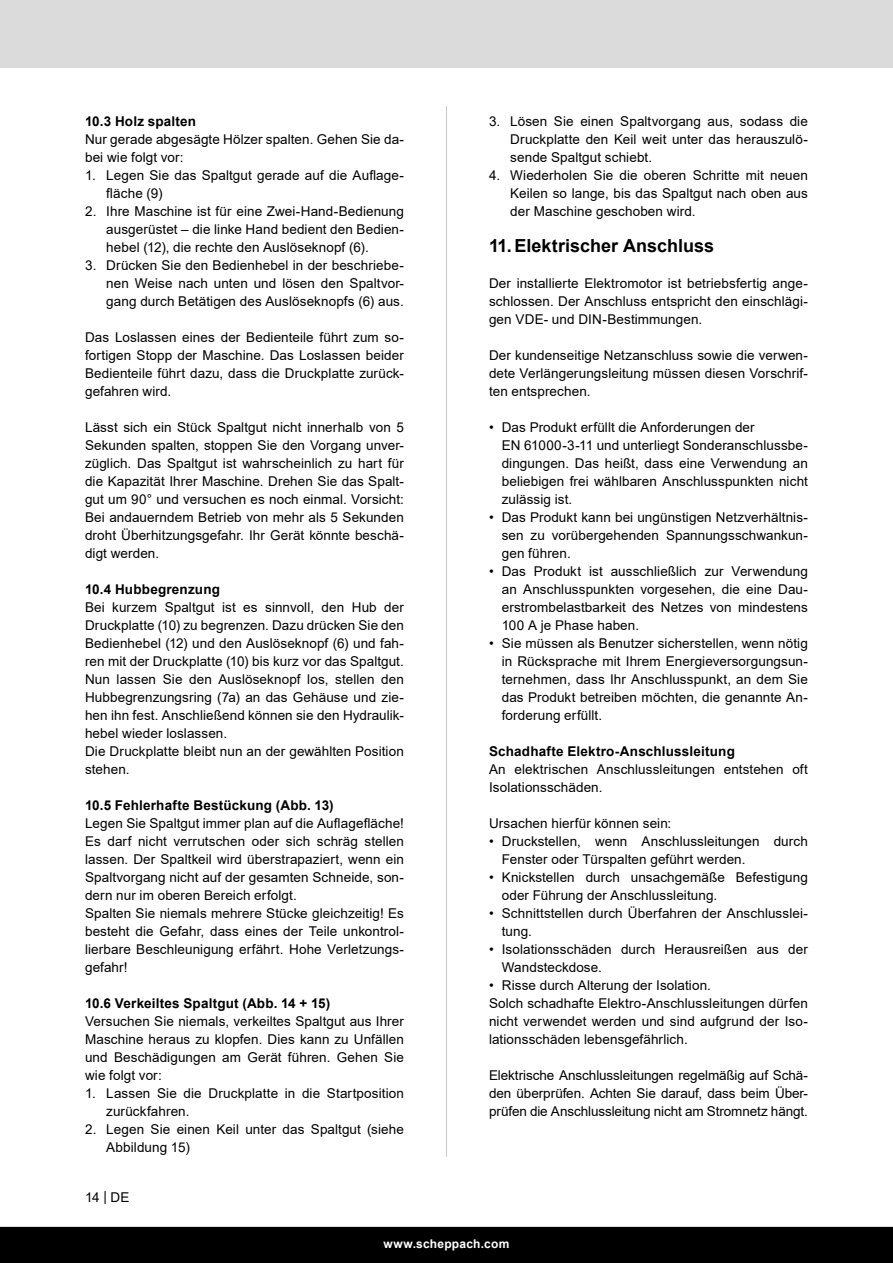
<style>
.page{position:relative;width:893px;height:1263px;background:#fff}
.page>*{position:absolute;margin:0;border:0;box-sizing:border-box;transform-origin:0 0}
.t1{font:700 18px "Arial";color:#000}
.Grundtext{font:13.5px/18px "Arial";letter-spacing:.005em;color:#000;text-align:justify}
.Basiseinstellung{font:13.5px/18px "Arial";letter-spacing:.005em;color:#000;text-align:justify}
.Aufzählung_Punkt{font:13.5px/18px "Arial";letter-spacing:.005em;color:#000;text-align:justify}
.Headline_klein{font:700 13.5px "Arial";letter-spacing:.01em;color:#000}
.Grundtext_fett{font:13.5px/18px "Arial";letter-spacing:.005em;color:#000}
.Basiseinstellung-2{font:700 13.5px "Arial";letter-spacing:.015em;color:#000}
.Grundtext_fett-2{font:700 13.5px "Arial";letter-spacing:.01em;color:#000}
.Grundtext-2{font:700 13.5px "Arial";letter-spacing:.01em;color:#000}
.t2{font:700 12px "Arial";letter-spacing:.02em;color:#fff}
</style>
<div class="page">
<div style="left:0;top:0;width:893px;height:67px;background:#dbdbdb"></div>
<div style="left:0;top:1227px;width:893px;height:36px;background:#000"></div>
<hr style="left:446px;top:106px;width:1px;height:1051px;background:#c7c7c7">
<p class="Grundtext-2" style="left:85px;top:112px;width:113px">10.3 Holz spalten</p>
<p class="Grundtext_fett" style="left:85px;top:130px;width:320px">Nur gerade abgesägte Hölzer spalten. Gehen Sie da&shy;bei wie folgt vor:</p>
<p class="Grundtext" style="left:106px;top:166px;width:299px;text-indent:-21px">1. Legen Sie das Spaltgut gerade auf die Auflage&shy;fläche (9)</p>
<p class="Grundtext" style="left:106px;top:202px;width:299px;text-indent:-21px">2. Ihre Maschine ist für eine Zwei-Hand-Bedienung ausgerüstet – die linke Hand bedient den Bedien&shy;hebel (12), die rechte den Auslöseknopf (6).</p>
<p class="Grundtext" style="left:106px;top:256px;width:299px;text-indent:-21px">3. Drücken Sie den Bedienhebel in der beschriebe&shy;nen Weise nach unten und lösen den Spaltvor&shy;gang durch Betätigen des Auslöseknopfs (6) aus.</p>
<p class="Grundtext" style="left:85px;top:328px;width:320px">Das Loslassen eines der Bedienteile führt zum so&shy;fortigen Stopp der Maschine. Das Loslassen beider Bedienteile führt dazu, dass die Druckplatte zurück&shy;gefahren wird.</p>
<p class="Grundtext" style="left:85px;top:418px;width:320px">Lässt sich ein Stück Spaltgut nicht innerhalb von 5<br>Sekunden spalten, stoppen Sie den Vorgang unver&shy;züglich. Das Spaltgut ist wahrscheinlich zu hart für die Kapazität Ihrer Maschine. Drehen Sie das Spalt&shy;gut um 90° und versuchen es noch einmal. Vorsicht:<br>Bei andauerndem Betrieb von mehr als 5 Sekunden droht Überhitzungsgefahr. Ihr Gerät könnte beschä&shy;digt werden.</p>
<p class="Grundtext_fett-2" style="left:85px;top:580px;width:136px">10.4 Hubbegrenzung</p>
<p class="Grundtext" style="left:85px;top:598px;width:320px">Bei kurzem Spaltgut ist es sinnvoll, den Hub der Druckplatte (10) zu begrenzen. Dazu drücken Sie den Bedienhebel (12) und den Auslöseknopf (6) und fah&shy;ren mit der Druckplatte (10) bis kurz vor das Spaltgut.</p>
<p class="Grundtext" style="left:85px;top:670px;width:320px">Nun lassen Sie den Auslöseknopf los, stellen den Hubbegrenzungsring (7a) an das Gehäuse und zie&shy;hen ihn fest. Anschließend können sie den Hydraulik&shy;hebel wieder loslassen.</p>
<p class="Grundtext" style="left:85px;top:742px;width:320px">Die Druckplatte bleibt nun an der gewählten Position stehen.</p>
<p class="Headline_klein" style="left:85px;top:796px;width:250px">10.5 Fehlerhafte Bestückung (Abb. 13)</p>
<p class="Grundtext" style="left:85px;top:814px;width:320px">Legen Sie Spaltgut immer plan auf die Auflagefläche!<br>Es darf nicht verrutschen oder sich schräg stellen lassen. Der Spaltkeil wird überstrapaziert, wenn ein Spaltvorgang nicht auf der gesamten Schneide, son&shy;dern nur im oberen Bereich erfolgt.</p>
<p class="Grundtext" style="left:85px;top:904px;width:320px">Spalten Sie niemals mehrere Stücke gleichzeitig! Es besteht die Gefahr, dass eines der Teile unkontrol&shy;lierbare Beschleunigung erfährt. Hohe Verletzungs&shy;gefahr!</p>
<p class="Headline_klein" style="left:85px;top:994px;width:247px">10.6 Verkeiltes Spaltgut (Abb. 14 + 15)</p>
<p class="Grundtext" style="left:85px;top:1012px;width:320px">Versuchen Sie niemals, verkeiltes Spaltgut aus Ihrer Maschine heraus zu klopfen. Dies kann zu Unfällen und Beschädigungen am Gerät führen. Gehen Sie wie folgt vor:</p>
<p class="Grundtext" style="left:106px;top:1084px;width:299px;text-indent:-21px">1. Lassen Sie die Druckplatte in die Startposition zurückfahren.</p>
<p class="Grundtext" style="left:106px;top:1120px;width:299px;text-indent:-21px">2. Legen Sie einen Keil unter das Spaltgut (siehe<br>Abbildung 15)</p>
<p class="Grundtext" style="left:85px;top:1188px;width:46px">14 | DE</p>
<p class="Grundtext" style="left:510px;top:112px;width:299px;text-indent:-21px">3. Lösen Sie einen Spaltvorgang aus, sodass die Druckplatte den Keil weit unter das herauszulö&shy;sende Spaltgut schiebt.</p>
<p class="Grundtext" style="left:510px;top:166px;width:299px;text-indent:-21px">4. Wiederholen Sie die oberen Schritte mit neuen Keilen so lange, bis das Spaltgut nach oben aus der Maschine geschoben wird.</p>
<p class="t1" style="left:489px;top:233px;width:227px">11.Elektrischer Anschluss</p>
<p class="Basiseinstellung" style="left:489px;top:274px;width:320px">Der installierte Elektromotor ist betriebsfertig ange&shy;schlossen. Der Anschluss entspricht den einschlägi&shy;gen VDE- und DIN-Bestimmungen.</p>
<p class="Basiseinstellung" style="left:489px;top:346px;width:320px">Der kundenseitige Netzanschluss sowie die verwen&shy;dete Verlängerungsleitung müssen diesen Vorschrif&shy;ten entsprechen.</p>
<p class="Grundtext" style="left:489px;top:418px;width:267px">• Das Produkt erfüllt die Anforderungen der</p>
<p class="Aufzählung_Punkt" style="left:502px;top:436px;width:308px">EN 61000-3-11 und unterliegt Sonderanschlussbe&shy;dingungen. Das heißt, dass eine Verwendung an beliebigen frei wählbaren Anschlusspunkten nicht zulässig ist.</p>
<p class="Grundtext" style="left:502px;top:508px;width:308px;text-indent:-13px">• Das Produkt kann bei ungünstigen Netzverhältnis&shy;sen zu vorübergehenden Spannungsschwankun&shy;gen führen.</p>
<p class="Grundtext" style="left:502px;top:562px;width:308px;text-indent:-13px">• Das Produkt ist ausschließlich zur Verwendung an Anschlusspunkten vorgesehen, die eine Dau&shy;erstrombelastbarkeit des Netzes von mindestens 100 A je Phase haben.</p>
<p class="Grundtext" style="left:502px;top:634px;width:308px;text-indent:-13px">• Sie müssen als Benutzer sicherstellen, wenn nötig in Rücksprache mit Ihrem Energieversorgungsun&shy;ternehmen, dass Ihr Anschlusspunkt, an dem Sie das Produkt betreiben möchten, die genannte An&shy;forderung erfüllt.</p>
<p class="Basiseinstellung-2" style="left:489px;top:742px;width:247px">Schadhafte Elektro-Anschlussleitung</p>
<p class="Basiseinstellung" style="left:489px;top:760px;width:320px">An elektrischen Anschlussleitungen entstehen oft<br>Isolationsschäden.</p>
<p class="Basiseinstellung" style="left:489px;top:814px;width:184px">Ursachen hierfür können sein:</p>
<p class="Grundtext" style="left:502px;top:832px;width:308px;text-indent:-13px">• Druckstellen, wenn Anschlussleitungen durch<br>Fenster oder Türspalten geführt werden.</p>
<p class="Grundtext" style="left:502px;top:868px;width:308px;text-indent:-13px">• Knickstellen durch unsachgemäße Befestigung oder Führung der Anschlussleitung.</p>
<p class="Grundtext" style="left:502px;top:904px;width:308px;text-indent:-13px">• Schnittstellen durch Überfahren der Anschlusslei&shy;tung.</p>
<p class="Grundtext" style="left:502px;top:940px;width:308px;text-indent:-13px">• Isolationsschäden durch Herausreißen aus der<br>Wandsteckdose.</p>
<p class="Grundtext" style="left:489px;top:976px;width:223px">• Risse durch Alterung der Isolation.</p>
<p class="Basiseinstellung" style="left:489px;top:994px;width:320px">Solch schadhafte Elektro-Anschlussleitungen dürfen nicht verwendet werden und sind aufgrund der Iso&shy;lationsschäden lebensgefährlich.</p>
<p class="Basiseinstellung" style="left:489px;top:1066px;width:320px">Elektrische Anschlussleitungen regelmäßig auf Schä&shy;den überprüfen. Achten Sie darauf, dass beim Über&shy;prüfen die Anschlussleitung nicht am Stromnetz hängt.</p>
<p class="t2" style="left:384px;top:1235px;width:127px">www.scheppach.com</p>
</div>
